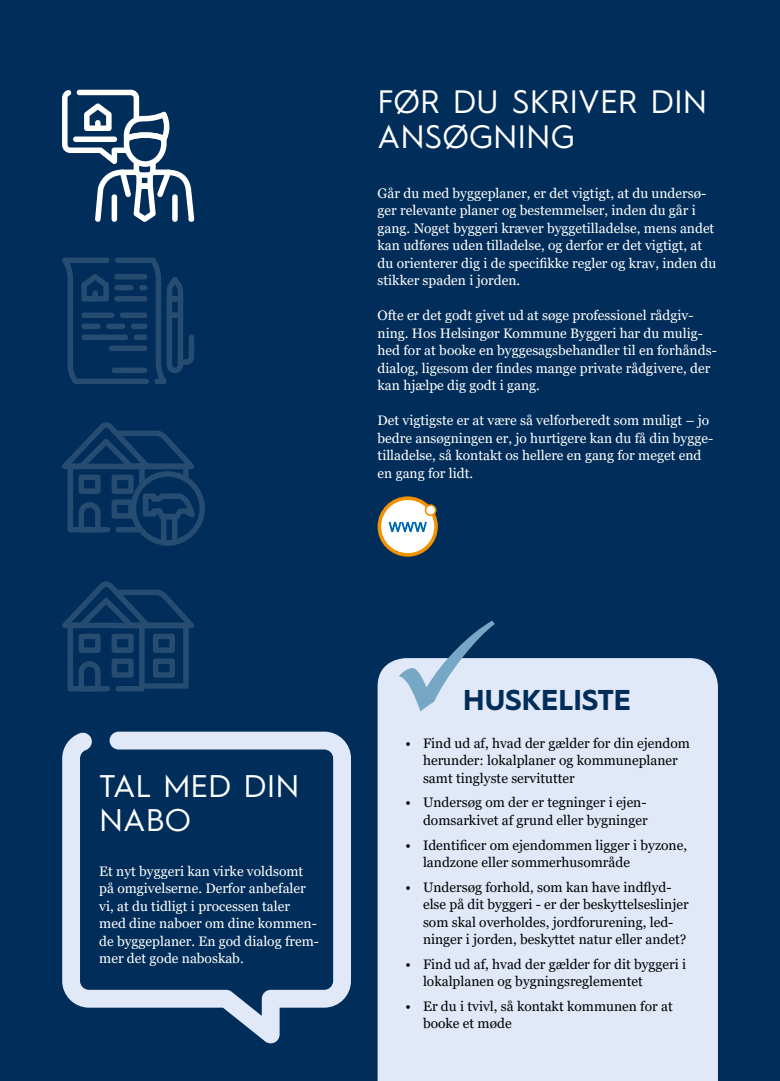
<style>
.page{position:relative;width:780px;height:1081px;background:#002d59}
.page>*{position:absolute;margin:0;border:0;box-sizing:border-box;transform-origin:0 0}
.t1{font:32.5px/35px "Hurme Geometric Sans 1";color:#fff}
.t2{font:31.38px/34.1px "Hurme Geometric Sans 1";color:#fff}
.t3{font:700 28.75px "Hurme Geometric Sans 1";color:#002d59}
.t4{font:13.75px/17.5px "Georgia";color:#fff}
.t5{font:13.75px/17.5px "Georgia";color:#000}
</style>
<div class="page">
<div style="left:377px;top:658px;width:341px;height:423px;background:#e1e9f8"></div>
<svg style="left:399px;top:620px;width:95px;height:91px"></svg>
<svg style="left:62px;top:581px;width:132px;height:110px"></svg>
<svg style="left:62px;top:90px;width:132px;height:132px"></svg>
<svg style="left:62px;top:422px;width:143px;height:123px"></svg>
<svg style="left:62px;top:257px;width:132px;height:127px"></svg>
<svg style="left:62px;top:731px;width:289px;height:312px"></svg>
<svg style="left:377px;top:496px;width:61px;height:61px"></svg>
<h1 class="t1" style="left:377px;top:82px;width:331px">FØR DU SKRIVER DIN<br>ANSØGNING</h1>
<p class="t4" style="left:377px;top:185px;width:340px">Går du med byggeplaner, er det vigtigt, at du undersø&shy;ger relevante planer og bestemmelser, inden du går i gang. Noget byggeri kræver byggetilladelse, mens andet kan udføres uden tilladelse, og derfor er det vigtigt, at du orienterer dig i de specifikke regler og krav, inden du stikker spaden i jorden.</p>
<p class="t4" style="left:377px;top:307px;width:341px">Ofte er det godt givet ud at søge professionel rådgiv&shy;ning. Hos Helsingør Kommune Byggeri har du mulig&shy;hed for at booke en byggesagsbehandler til en forhånds&shy;dialog, ligesom der findes mange private rådgivere, der kan hjælpe dig godt i gang.</p>
<p class="t4" style="left:377px;top:412px;width:337px">Det vigtigste er at være så velforberedt som muligt – jo bedre ansøgningen er, jo hurtigere kan du få din bygge&shy;tilladelse, så kontakt os hellere en gang for meget end en gang for lidt.</p>
<h2 class="t2" style="left:99px;top:767px;width:202px">TAL MED DIN<br>NABO</h2>
<p class="t4" style="left:99px;top:862px;width:221px">Et nyt byggeri kan virke voldsomt på omgivelserne. Derfor anbefaler vi, at du tidligt i processen taler med dine naboer om dine kommen&shy;de byggeplaner. En god dialog frem&shy;mer det gode naboskab.</p>
<h3 class="t3" style="left:463px;top:680px;width:169px">HUSKELISTE</h3>
<p class="t5" style="left:423px;top:734px;width:268px;text-indent:-18px">• Find ud af, hvad der gælder for din ejendom herunder: lokalplaner og kommuneplaner samt tinglyste servitutter</p>
<p class="t5" style="left:405px;top:794px;width:244px;text-align:right">• Undersøg om der er tegninger i ejen&shy;domsarkivet af grund eller bygninger</p>
<p class="t5" style="left:423px;top:836px;width:265px;text-indent:-18px">• Identificer om ejendommen ligger i byzone, landzone eller sommerhusområde</p>
<p class="t5" style="left:423px;top:878px;width:267px;text-indent:-18px">• Undersøg forhold, som kan have indflyd&shy;else på dit byggeri - er der beskyttelseslinjer som skal overholdes, jordforurening, led&shy;ninger i jorden, beskyttet natur eller andet?</p>
<p class="t5" style="left:423px;top:955px;width:265px;text-indent:-18px">• Find ud af, hvad der gælder for dit byggeri i lokalplanen og bygningsreglementet</p>
<p class="t5" style="left:423px;top:997px;width:251px;text-indent:-18px">• Er du i tvivl, så kontakt kommunen for at booke et møde</p>
</div>
